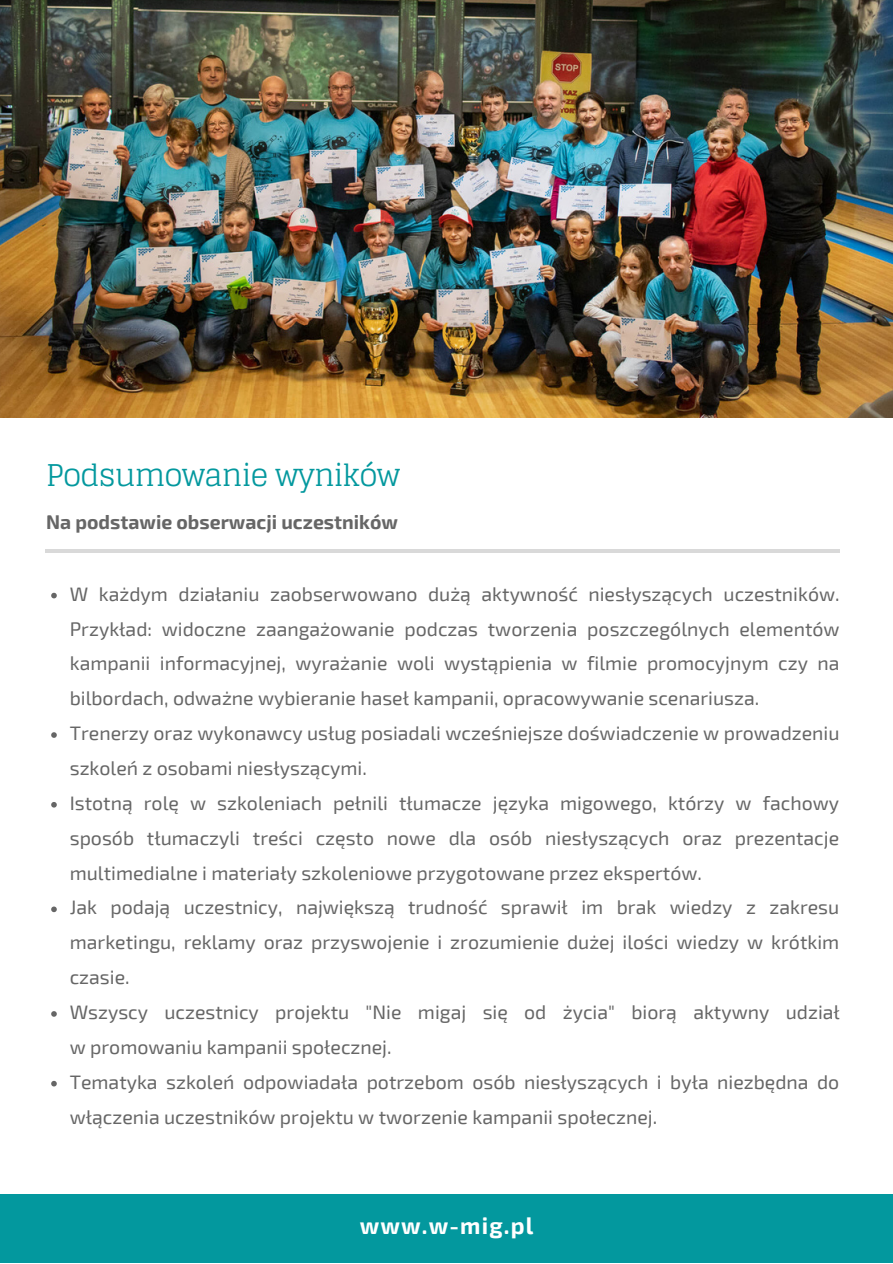
<style>
.page{position:relative;width:893px;height:1264px;background:#fff}
.page>*{position:absolute;margin:0;border:0;box-sizing:border-box;transform-origin:0 0}
.t1{font:30px "Glegoo";letter-spacing:-.03em;color:#03989e}
.t2{font:700 23.1px "Exo 2";letter-spacing:.05em;color:#fff}
.t3{font:19.5px/34.8px "Exo 2";color:#666}
.t4{font:700 19.5px "Exo 2";color:#666}
</style>
<div class="page">
<hr style="left:46px;top:549px;width:794px;height:3px;background:#d9d9d9">
<img style="left:0;top:0;width:892px;height:417px">
<div style="left:0;top:1194px;width:892px;height:68px;background:#03989e"></div>
<svg style="left:51px;top:592px;width:6px;height:6px"></svg>
<svg style="left:51px;top:732px;width:6px;height:5px"></svg>
<svg style="left:51px;top:802px;width:6px;height:5px"></svg>
<svg style="left:51px;top:906px;width:6px;height:6px"></svg>
<svg style="left:51px;top:1011px;width:6px;height:5px"></svg>
<svg style="left:51px;top:1080px;width:6px;height:6px"></svg>
<h1 class="t1" style="left:46px;top:458px;width:356px">Podsumowanie wyników</h1>
<p class="t4" style="left:46px;top:509px;width:353px">Na podstawie obserwacji uczestników</p>
<p class="t3" style="left:70px;top:575px;width:771px">W każdym działaniu zaobserwowano dużą aktywność niesłyszących uczestników.<br>Przykład: widoczne zaangażowanie podczas tworzenia poszczególnych elementów kampanii informacyjnej, wyrażanie woli wystąpienia w filmie promocyjnym czy na bilbordach, odważne wybieranie haseł kampanii, opracowywanie scenariusza.<br>Trenerzy oraz wykonawcy usług posiadali wcześniejsze doświadczenie w prowadzeniu szkoleń z osobami niesłyszącymi.<br>Istotną rolę w szkoleniach pełnili tłumacze języka migowego, którzy w fachowy sposób tłumaczyli treści często nowe dla osób niesłyszących oraz prezentacje multimedialne i materiały szkoleniowe przygotowane przez ekspertów.<br>Jak podają uczestnicy, największą trudność sprawił im brak wiedzy z zakresu marketingu, reklamy oraz przyswojenie i zrozumienie dużej ilości wiedzy w krótkim czasie.<br>Wszyscy uczestnicy projektu "Nie migaj się od życia" biorą aktywny udział w promowaniu kampanii społecznej.<br>Tematyka szkoleń odpowiadała potrzebom osób niesłyszących i była niezbędna do włączenia uczestników projektu w tworzenie kampanii społecznej.</p>
<p class="t2" style="left:359px;top:1210px;width:175px">www.w-mig.pl</p>
</div>
